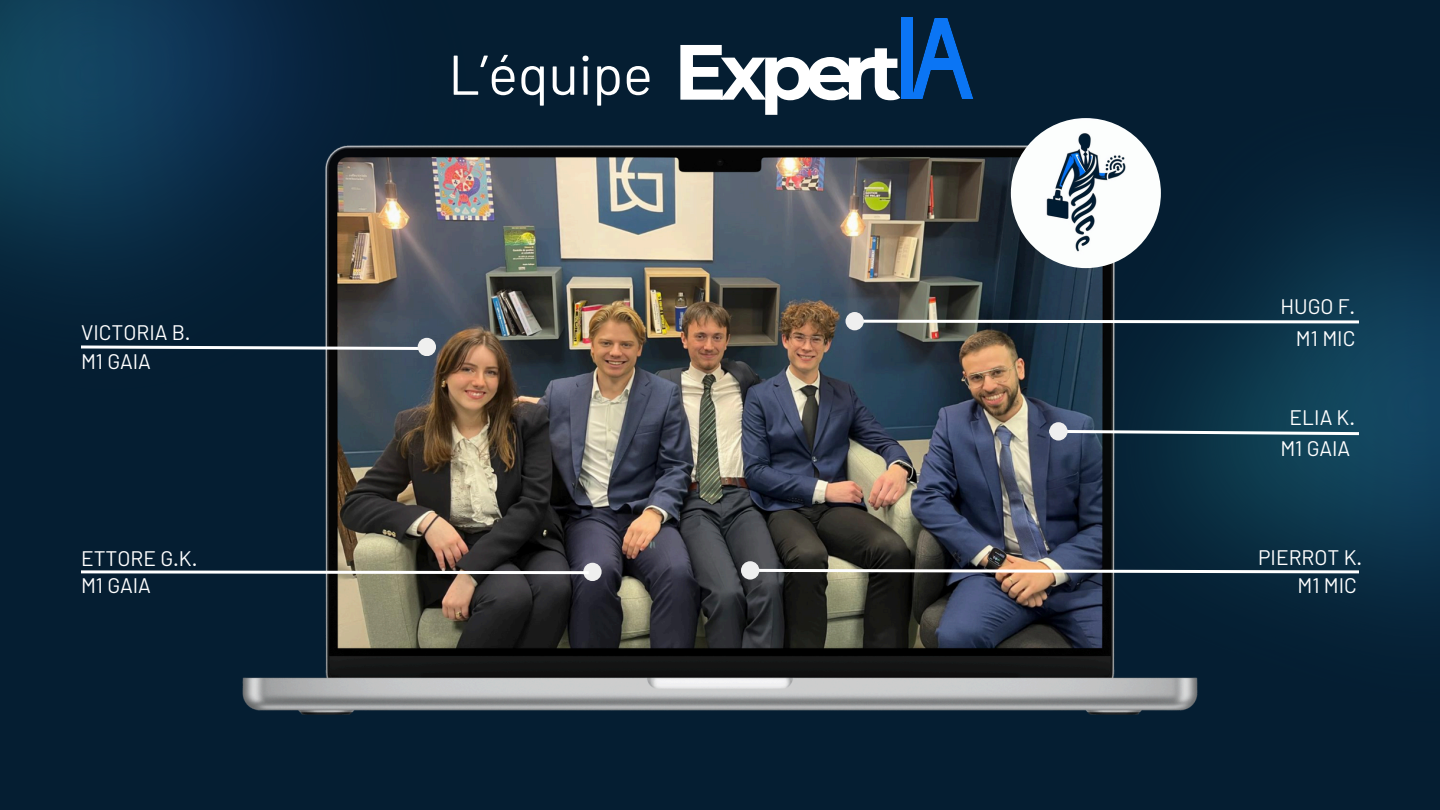
<style>
.page{position:relative;width:1440px;height:810px;background:#051e32}
.page>*{position:absolute;margin:0;border:0;box-sizing:border-box;transform-origin:0 0}
.t1{font:700 78.2px "Montserrat";letter-spacing:-.105em;color:#fff}
.t2{font:56px "Barlow";color:#fff}
.t3{font:21px "Barlow";color:#fff}
</style>
<div class="page">
<img style="left:243px;top:146px;width:768px;height:568px">
<img style="left:1011px;top:118px;width:429px;height:597px">
<img style="left:0;top:0;width:502px;height:422px">
<svg style="left:78px;top:344px;width:341px;height:8px"></svg>
<div style="left:418px;top:338px;width:18px;height:18px;background:#efefef;border-radius:50%"></div>
<div style="left:583px;top:563px;width:19px;height:18px;background:#efefef;border-radius:50%"></div>
<svg style="left:81px;top:569px;width:507px;height:7px"></svg>
<svg style="left:758px;top:567px;width:604px;height:8px"></svg>
<div style="left:741px;top:561px;width:18px;height:19px;background:#efefef;border-radius:50%"></div>
<svg style="left:863px;top:318px;width:499px;height:7px"></svg>
<div style="left:846px;top:312px;width:18px;height:18px;background:#efefef;border-radius:50%"></div>
<svg style="left:1046px;top:428px;width:316px;height:9px;background:#607987"></svg>
<div style="left:1049px;top:422px;width:19px;height:19px;background:#efefef;border-radius:50%"></div>
<svg style="left:901px;top:17px;width:73px;height:82px"></svg>
<div style="left:902px;top:18px;width:11px;height:81px;background:#0b75f4"></div>
<img style="left:1011px;top:118px;width:150px;height:150px;border-radius:50%">
<p class="t3" style="left:81px;top:319px;width:111px">VICTORIA B.</p>
<p class="t3" style="left:81px;top:348px;width:72px">M1 GAIA</p>
<p class="t3" style="left:81px;top:545px;width:118px">ETTORE G.K.</p>
<h1 class="t3" style="left:81px;top:572px;width:72px">M1 GAIA</h1>
<p class="t2" style="left:448px;top:39px;width:206px">L’équipe</p>
<p class="t1" style="left:674px;top:24px;width:229px">Expert</p>
<p class="t3" style="left:1280px;top:293px;width:77px">HUGO F.</p>
<p class="t3" style="left:1296px;top:325px;width:61px">M1 MIC</p>
<p class="t3" style="left:1290px;top:404px;width:67px">ELIA K.</p>
<p class="t3" style="left:1280px;top:435px;width:72px">M1 GAIA</p>
<p class="t3" style="left:1258px;top:544px;width:106px">PIERROT K.</p>
<p class="t3" style="left:1298px;top:572px;width:61px">M1 MIC</p>
</div>
